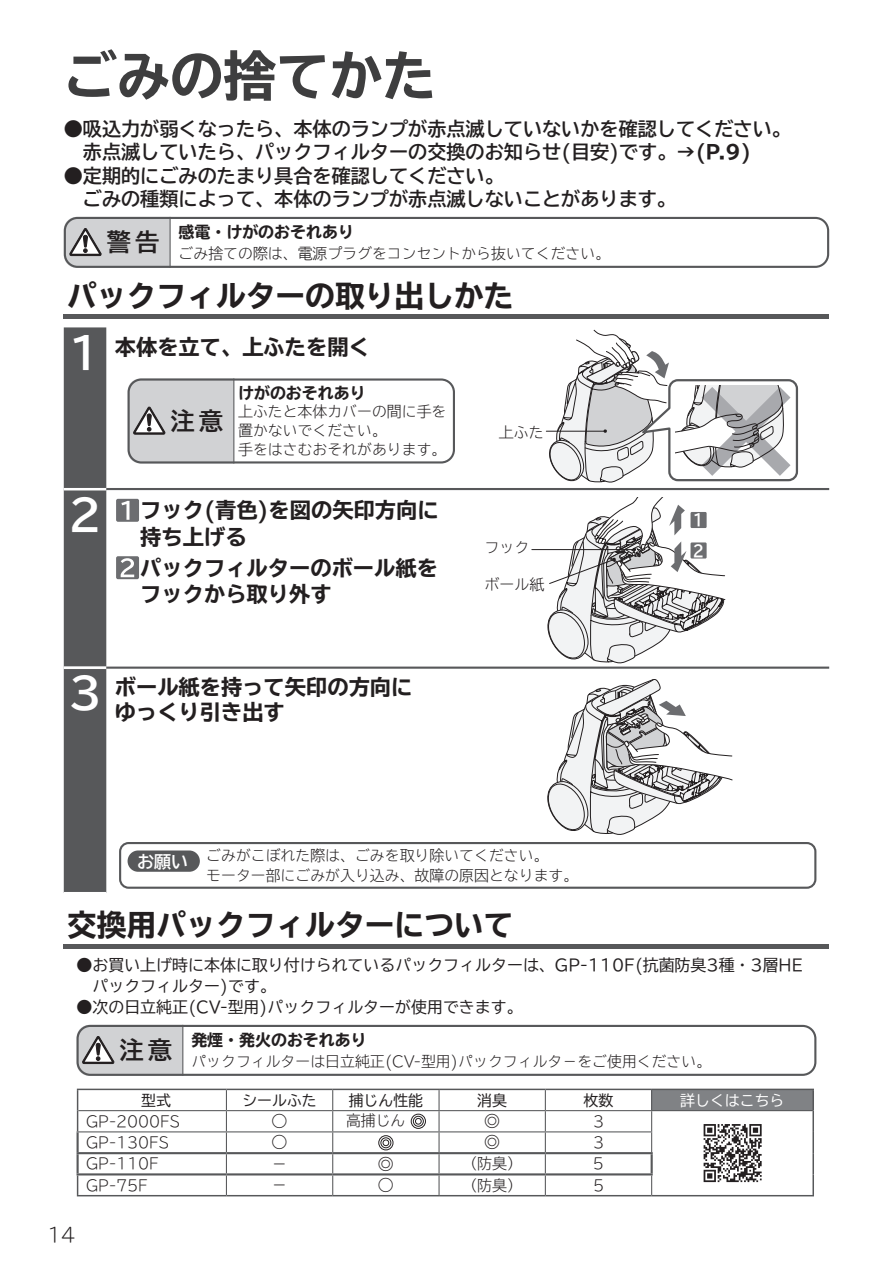
<style>
.page{position:relative;width:893px;height:1263px;background:#fff}
.page>*{position:absolute;margin:0;border:0;box-sizing:border-box;transform-origin:0 0}
.t1{font:700 expanded 53.1px "TBUD Go Std";color:#3e3e3f}
.t2{font:700 expanded 29.7px "TBUD Go Std";color:#231f20}
.t3{font:24.3px "TBUD Go Std Bold 90 pv RKSJ H";color:#231f20}
.t4{font:700 expanded 21.3px/26.5px "TBUD Go Std";color:#231f20}
.t5{font:700 19.2px/23.4px "TBUD Go Std";color:#231f20}
.t6{font:300 19.2px "TBUDR Go Std Super";color:#231f20}
.t7{font:700 16.95px "TBUD Go Std";color:#fff}
.t8{font:16.05px/30.5px "TBUD Go Std Bold 90 pv RKSJ H";color:#fff;scale:.9 1}
.t9{font:15.9px/21.3px "TBUD Go Std";color:#231f20}
.t10{font:700 expanded 15.9px "TBUD Go Std";color:#231f20}
.t11{font:300 15.9px "TBUD Go Std Super";color:#231f20}
.t12{font:15px "TBUD Go Std Super Light 90 pv RKSJ H";color:#231f20}
.t13{font:300 14.85px/19.2px "TBUD Go Std Super";color:#231f20}
.t14{font:14.85px "TBUD Go Std";color:#231f20}
.t15{font:14.85px "TBUD Go Std";color:#fff}
.s1{font-stretch:expanded}
.s2{font-stretch:normal;font-size:42.45px;color:#fff}
</style>
<div class="page">
<div style="left:64px;top:217px;width:765px;height:51px;border:2px solid #57585a;border-radius:13px"></div>
<hr style="left:170px;top:217px;width:1px;height:51px;background:#57585a">
<svg style="left:64px;top:217px;width:106px;height:51px;background:#bebfc1"></svg>
<hr style="left:64px;top:315px;width:765px;height:4px;background:#57585a">
<div style="left:64px;top:327px;width:42px;height:565px;background:#57585a"></div>
<hr style="left:64px;top:488px;width:42px;height:2px;background:#fff">
<hr style="left:64px;top:490px;width:42px;height:1px;background:#fff">
<hr style="left:64px;top:666px;width:42px;height:2px;background:#fff">
<hr style="left:64px;top:668px;width:42px;height:1px;background:#fff">
<hr style="left:106px;top:488px;width:723px;height:2px;background:#57585a">
<hr style="left:106px;top:666px;width:723px;height:3px;background:#57585a">
<div style="left:116px;top:499px;width:23px;height:23px;background:#6c6d70;border-radius:2px"></div>
<svg style="left:121px;top:501px;width:8px;height:19px"></svg>
<div style="left:116px;top:556px;width:23px;height:23px;background:#6c6d70;border-radius:2px"></div>
<svg style="left:121px;top:558px;width:13px;height:19px"></svg>
<hr style="left:546px;top:431px;width:59px;height:1px;background:#231f20">
<svg style="left:548px;top:330px;width:250px;height:152px"></svg>
<hr style="left:532px;top:549px;width:102px;height:1px;background:#231f20">
<svg style="left:547px;top:497px;width:178px;height:170px"></svg>
<div style="left:690px;top:512px;width:17px;height:16px;background:#6c6d70"></div>
<div style="left:690px;top:542px;width:17px;height:16px;background:#6c6d70"></div>
<svg style="left:547px;top:679px;width:185px;height:156px"></svg>
<div style="left:119px;top:842px;width:697px;height:47px;border:2px solid #57585a;border-radius:9px"></div>
<div style="left:128px;top:850px;width:72px;height:22px;background:#57585a;border-radius:11px"></div>
<div style="left:128px;top:378px;width:327px;height:85px;border:2px solid #57585a;border-radius:13px"></div>
<svg style="left:128px;top:378px;width:106px;height:85px;background:#c6c6c8"></svg>
<hr style="left:64px;top:944px;width:765px;height:4px;background:#57585a">
<div style="left:77px;top:1025px;width:739px;height:51px;border:2px solid #57585a;border-radius:13px"></div>
<svg style="left:77px;top:1025px;width:106px;height:51px;background:#bebfc1"></svg>
<div style="left:652px;top:1089px;width:161px;height:22px;background:#808285"></div>
<hr style="left:438px;top:1090px;width:2px;height:20px;background:#57585a">
<hr style="left:438px;top:1111px;width:2px;height:20px;background:#57585a">
<hr style="left:652px;top:1110px;width:160px;height:1px;background:#57585a">
<hr style="left:438px;top:1132px;width:2px;height:20px;background:#57585a">
<svg style="left:438px;top:1154px;width:2px;height:19px"></svg>
<svg style="left:226px;top:1090px;width:1px;height:105px"></svg>
<svg style="left:332px;top:1090px;width:1px;height:105px"></svg>
<hr style="left:438px;top:1175px;width:2px;height:20px;background:#57585a">
<svg style="left:545px;top:1090px;width:1px;height:105px"></svg>
<hr style="left:77px;top:1089px;width:149px;height:1px;background:#57585a">
<hr style="left:226px;top:1089px;width:107px;height:1px;background:#57585a">
<hr style="left:333px;top:1089px;width:106px;height:1px;background:#57585a">
<hr style="left:439px;top:1089px;width:106px;height:1px;background:#57585a">
<hr style="left:545px;top:1089px;width:107px;height:1px;background:#57585a">
<hr style="left:652px;top:1089px;width:162px;height:1px;background:#57585a">
<hr style="left:812px;top:1090px;width:2px;height:21px;background:#57585a">
<hr style="left:812px;top:1111px;width:2px;height:21px;background:#57585a">
<hr style="left:812px;top:1132px;width:2px;height:21px;background:#57585a">
<hr style="left:812px;top:1153px;width:2px;height:21px;background:#57585a">
<hr style="left:812px;top:1174px;width:2px;height:21px;background:#57585a">
<hr style="left:652px;top:1195px;width:162px;height:1px;background:#57585a">
<hr style="left:77px;top:1195px;width:149px;height:1px;background:#57585a">
<hr style="left:226px;top:1195px;width:107px;height:1px;background:#57585a">
<hr style="left:333px;top:1195px;width:106px;height:1px;background:#57585a">
<hr style="left:439px;top:1195px;width:106px;height:1px;background:#57585a">
<hr style="left:545px;top:1195px;width:107px;height:1px;background:#57585a">
<hr style="left:78px;top:1110px;width:148px;height:1px;background:#57585a">
<hr style="left:226px;top:1110px;width:107px;height:1px;background:#57585a">
<hr style="left:333px;top:1110px;width:106px;height:1px;background:#57585a">
<hr style="left:439px;top:1110px;width:106px;height:1px;background:#57585a">
<hr style="left:545px;top:1110px;width:107px;height:1px;background:#57585a">
<svg style="left:77px;top:1090px;width:1px;height:41px"></svg>
<hr style="left:77px;top:1132px;width:2px;height:20px;background:#57585a">
<hr style="left:77px;top:1152px;width:149px;height:2px;background:#57585a">
<svg style="left:77px;top:1154px;width:2px;height:41px"></svg>
<hr style="left:226px;top:1152px;width:107px;height:2px;background:#57585a">
<hr style="left:333px;top:1152px;width:106px;height:2px;background:#57585a">
<hr style="left:439px;top:1152px;width:106px;height:2px;background:#57585a">
<hr style="left:545px;top:1152px;width:108px;height:2px;background:#57585a">
<hr style="left:77px;top:1173px;width:149px;height:2px;background:#57585a">
<hr style="left:226px;top:1173px;width:107px;height:2px;background:#57585a">
<hr style="left:333px;top:1173px;width:106px;height:2px;background:#57585a">
<hr style="left:439px;top:1173px;width:106px;height:2px;background:#57585a">
<hr style="left:545px;top:1173px;width:108px;height:2px;background:#57585a">
<hr style="left:77px;top:1131px;width:149px;height:1px;background:#57585a">
<hr style="left:226px;top:1131px;width:107px;height:1px;background:#57585a">
<hr style="left:333px;top:1131px;width:106px;height:1px;background:#57585a">
<hr style="left:439px;top:1131px;width:106px;height:1px;background:#57585a">
<hr style="left:545px;top:1131px;width:107px;height:1px;background:#57585a">
<svg style="left:651px;top:1090px;width:2px;height:105px"></svg>
<div style="left:411px;top:1114px;width:15px;height:15px;border:1px solid #231f20;border-radius:50%"></div>
<div style="left:413px;top:1116px;width:11px;height:10px;border:1px solid #231f20;border-radius:50%"></div>
<svg style="left:415px;top:1118px;width:6px;height:6px"></svg>
<svg style="left:704px;top:1124px;width:58px;height:58px"></svg>
<div style="left:378px;top:1135px;width:15px;height:15px;border:1px solid #231f20;border-radius:50%"></div>
<div style="left:381px;top:1137px;width:10px;height:11px;border:1px solid #231f20;border-radius:50%"></div>
<div style="left:383px;top:1139px;width:6px;height:7px;border:1px solid #231f20;border-radius:50%"></div>
<h1 class="t1" style="left:64px;top:46px;width:374px">ごみの捨てかた</h1>
<p class="t5" style="left:64px;top:117px;width:729px">●吸込力が弱くなったら、本体のランプが赤点滅していないかを確認してください。　赤点滅していたら、パックフィルターの交換のお知らせ(目安)です。<span class="s1">→(P.9)</span></p>
<p class="t5" style="left:64px;top:164px;width:614px">●定期的にごみのたまり具合を確認してください。<br>　ごみの種類によって、本体のランプが赤点滅しないことがあります。</p>
<h3 class="t3" style="left:107px;top:222px;width:54px">警告</h3>
<p class="t10" style="left:179px;top:224px;width:177px">感電・けがのおそれあり</p>
<p class="t13" style="left:179px;top:243px;width:433px">ごみ捨ての際は、電源プラグをコンセントから抜いてください。</p>
<h2 class="t2" style="left:67px;top:279px;width:448px">パックフィルターの取り出しかた</h2>
<h3 class="t4" style="left:68px;top:334px;width:303px"><span class="s2">1</span> 本体を立て、上ふたを開く</h3>
<h3 class="t3" style="left:170px;top:401px;width:54px">注意</h3>
<p class="t10" style="left:238px;top:384px;width:129px">けがのおそれあり</p>
<p class="t13" style="left:238px;top:401px;width:210px">上ふたと本体カバーの間に手を置かないでください。<br>手をはさむおそれがあります。</p>
<h3 class="t4" style="left:140px;top:498px;width:300px;text-indent:-72px"><span class="s2">2</span> フック(青色)を図の矢印方向に持ち上げる</h3>
<h3 class="t4" style="left:140px;top:555px;width:299px">パックフィルターのボール紙をフックから取り外す</h3>
<h3 class="t4" style="left:115px;top:675px;width:299px;line-height:25.5px;text-indent:-46px"><span class="s2">3</span> ボール紙を持って矢印の方向にゆっくり引き出す</h3>
<p class="t12" style="left:499px;top:420px;width:47px">上ふた</p>
<p class="t12" style="left:484px;top:535px;width:47px">フック</p>
<p class="t12" style="left:484px;top:572px;width:62px">ボール紙</p>
<p class="t7" style="left:137px;top:847px;width:53px">お願い</p>
<p class="t13" style="left:206px;top:846px;width:374px">ごみがこぼれた際は、ごみを取り除いてください。<br>モーター部にごみが入り込み、故障の原因となります。</p>
<p class="t8" style="left:693px;top:505px;width:14px">1<br>2</p>
<h2 class="t2" style="left:67px;top:908px;width:448px">交換用パックフィルターについて</h2>
<p class="t9" style="left:77px;top:954px;width:728px">●お買い上げ時に本体に取り付けられているパックフィルターは、GP-110F(抗菌防臭3種・3層HE　パックフィルター)です。</p>
<p class="t9" style="left:77px;top:996px;width:448px">●次の日立純正(CV-型用)パックフィルターが使用できます。</p>
<h3 class="t3" style="left:119px;top:1030px;width:54px">注意</h3>
<p class="t10" style="left:191px;top:1031px;width:177px">発煙・発火のおそれあり</p>
<p class="t13" style="left:191px;top:1051px;width:521px">パックフィルターは日立純正(CV-型用)パックフィルタ−をご使用ください。</p>
<p class="t14" style="left:141px;top:1088px;width:31px">型式</p>
<p class="t14" style="left:242px;top:1088px;width:76px">シールふた</p>
<p class="t14" style="left:349px;top:1088px;width:76px">捕じん性能</p>
<p class="t14" style="left:477px;top:1088px;width:31px">消臭</p>
<p class="t14" style="left:584px;top:1088px;width:31px">枚数</p>
<p class="t15" style="left:680px;top:1088px;width:106px">詳しくはこちら</p>
<p class="t13" style="left:86px;top:1111px;width:95px">GP-2000FS</p>
<p class="t11" style="left:272px;top:1108px;width:17px">○</p>
<p class="t13" style="left:346px;top:1111px;width:61px">高捕じん</p>
<p class="t11" style="left:484px;top:1108px;width:17px">◎</p>
<p class="t13" style="left:593px;top:1111px;width:13px">3</p>
<p class="t13" style="left:86px;top:1132px;width:84px">GP-130FS</p>
<p class="t11" style="left:272px;top:1129px;width:17px">○</p>
<p class="t11" style="left:484px;top:1129px;width:17px">◎</p>
<p class="t13" style="left:593px;top:1132px;width:13px">3</p>
<p class="t13" style="left:86px;top:1154px;width:74px">GP-110F</p>
<p class="t11" style="left:272px;top:1151px;width:17px">−</p>
<p class="t11" style="left:378px;top:1151px;width:17px">◎</p>
<p class="t13" style="left:462px;top:1154px;width:61px">（防臭）</p>
<p class="t13" style="left:593px;top:1154px;width:13px">5</p>
<p class="t13" style="left:86px;top:1175px;width:63px">GP-75F</p>
<p class="t11" style="left:272px;top:1172px;width:17px">−</p>
<p class="t11" style="left:378px;top:1172px;width:17px">○</p>
<p class="t13" style="left:462px;top:1175px;width:61px">（防臭）</p>
<p class="t13" style="left:593px;top:1175px;width:13px">5</p>
<p class="t6" style="left:47px;top:1218px;width:30px">14</p>
</div>
